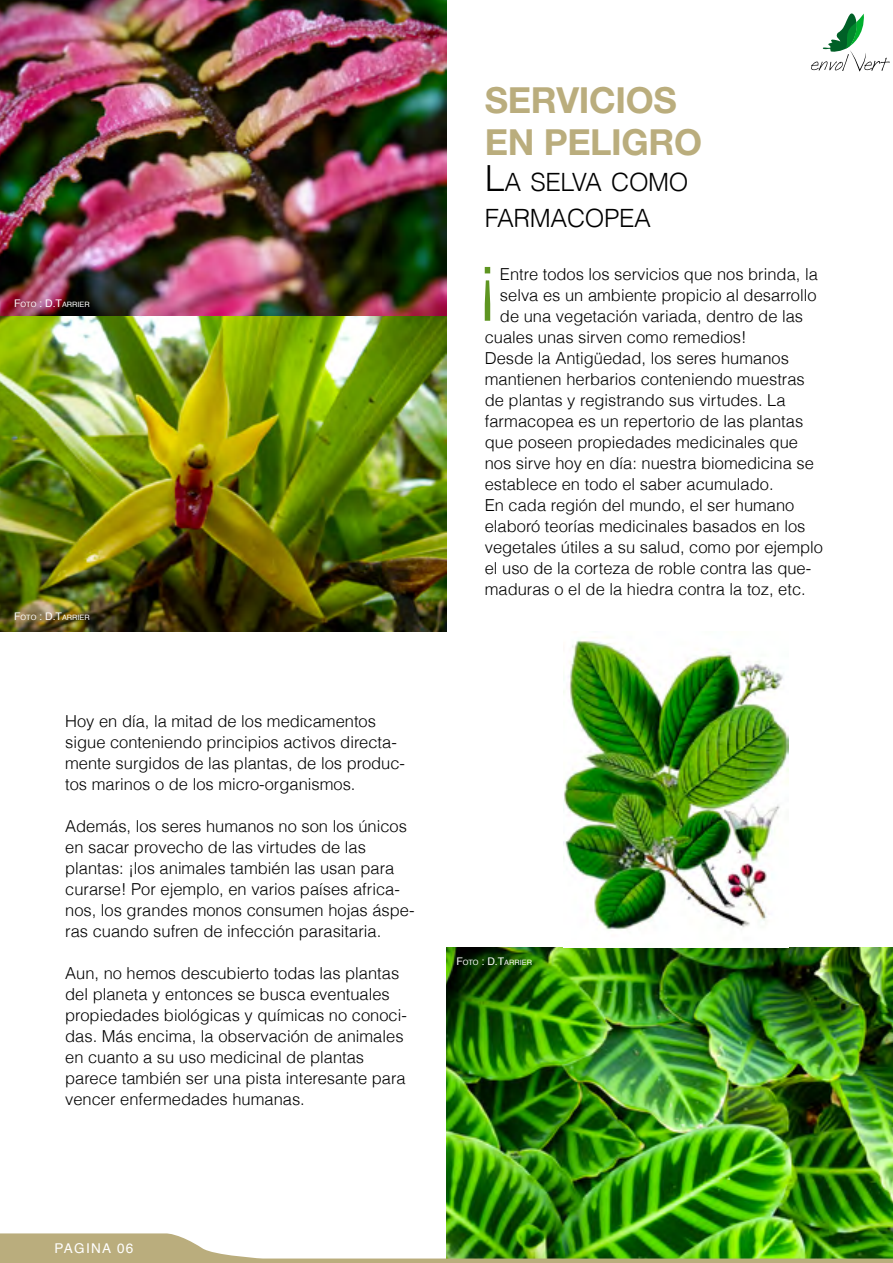
<style>
.page{position:relative;width:893px;height:1263px;background:#fff}
.page>*{position:absolute;margin:0;border:0;box-sizing:border-box;transform-origin:0 0}
.t1{font:300 74.85px "Helvetica";color:#5e9521}
.t2{font:700 36px/42px "Helvetica Neue";letter-spacing:-.01em;color:#baad7d}
.t3{font:300 25.2px/36px "Helvetica";letter-spacing:-.015em;color:#000}
.t4{font:300 16.5px/21px "Helvetica";color:#000}
.t5{font:13.5px "Helvetica";letter-spacing:.1em;color:#fff}
.t6{font:7.35px "Helvetica";color:#fff}
.s1{font-size:10.5px}
.s2{font-size:36px}
</style>
<div class="page">
<img style="left:447px;top:947px;width:446px;height:286px">
<img style="left:564px;top:636px;width:225px;height:294px">
<img style="left:0;top:316px;width:446px;height:315px">
<img style="left:0;top:0;width:446px;height:316px">
<img style="left:0;top:1233px;width:893px;height:30px">
<svg style="left:811px;top:13px;width:79px;height:59px"></svg>
<p class="t6" style="left:14px;top:299px;width:77px"><span class="s1">F</span>OTO <span class="s1">: D.T</span>ARRIER</p>
<p class="t6" style="left:14px;top:611px;width:77px"><span class="s1">F</span>OTO <span class="s1">: D.T</span>ARRIER</p>
<p class="t4" style="left:65px;top:710px;width:341px">Hoy en día, la mitad de los medicamentos sigue conteniendo principios activos directa&shy;mente surgidos de las plantas, de los produc&shy;tos marinos o de los micro-organismos.</p>
<p class="t4" style="left:65px;top:815px;width:351px">Además, los seres humanos no son los únicos en sacar provecho de las virtudes de las plantas: ¡los animales también las usan para curarse! Por ejemplo, en varios países africa&shy;nos, los grandes monos consumen hojas áspe&shy;ras cuando sufren de infección parasitaria.</p>
<p class="t4" style="left:65px;top:962px;width:343px">Aun, no hemos descubierto todas las plantas del planeta y entonces se busca eventuales propiedades biológicas y químicas no conoci&shy;das. Más encima, la observación de animales en cuanto a su uso medicinal de plantas parece también ser una pista interesante para vencer enfermedades humanas.</p>
<h2 class="t2" style="left:485px;top:79px;width:219px">SERVICIOS<br>EN PELIGRO</h2>
<h3 class="t3" style="left:485px;top:164px;width:205px"><span class="s2">L</span>A SELVA COMO<br>FARMACOPEA</h3>
<h1 class="t1" style="left:475px;top:233px;width:26px">¡</h1>
<p class="t4" style="left:500px;top:263px;width:319px">Entre todos los servicios que nos brinda, la</p>
<p class="t4" style="left:500px;top:284px;width:318px">selva es un ambiente propicio al desarrollo</p>
<p class="t4" style="left:500px;top:305px;width:305px">de una vegetación variada, dentro de las</p>
<p class="t4" style="left:485px;top:326px;width:263px">cuales unas sirven como remedios!</p>
<p class="t4" style="left:485px;top:347px;width:306px">Desde la Antigüedad, los seres humanos</p>
<p class="t4" style="left:485px;top:368px;width:322px">mantienen herbarios conteniendo muestras</p>
<p class="t4" style="left:485px;top:389px;width:302px">de plantas y registrando sus virtudes. La</p>
<p class="t4" style="left:485px;top:410px;width:320px">farmacopea es un repertorio de las plantas</p>
<p class="t4" style="left:485px;top:431px;width:315px">que poseen propiedades medicinales que</p>
<p class="t4" style="left:485px;top:452px;width:331px">nos sirve hoy en día: nuestra biomedicina se</p>
<p class="t4" style="left:485px;top:473px;width:290px">establece en todo el saber acumulado.</p>
<p class="t4" style="left:485px;top:494px;width:311px">En cada región del mundo, el ser humano</p>
<p class="t4" style="left:485px;top:515px;width:322px">elaboró teorías medicinales basados en los</p>
<p class="t4" style="left:485px;top:536px;width:340px">vegetales útiles a su salud, como por ejemplo</p>
<p class="t4" style="left:485px;top:557px;width:328px">el uso de la corteza de roble contra las que-</p>
<p class="t4" style="left:485px;top:578px;width:322px">maduras o el de la hiedra contra la toz, etc.</p>
<p class="t6" style="left:456px;top:957px;width:77px"><span class="s1">F</span>OTO <span class="s1">: D.T</span>ARRIER</p>
<p class="t5" style="left:55px;top:1238px;width:80px">PAGINA 06</p>
</div>
